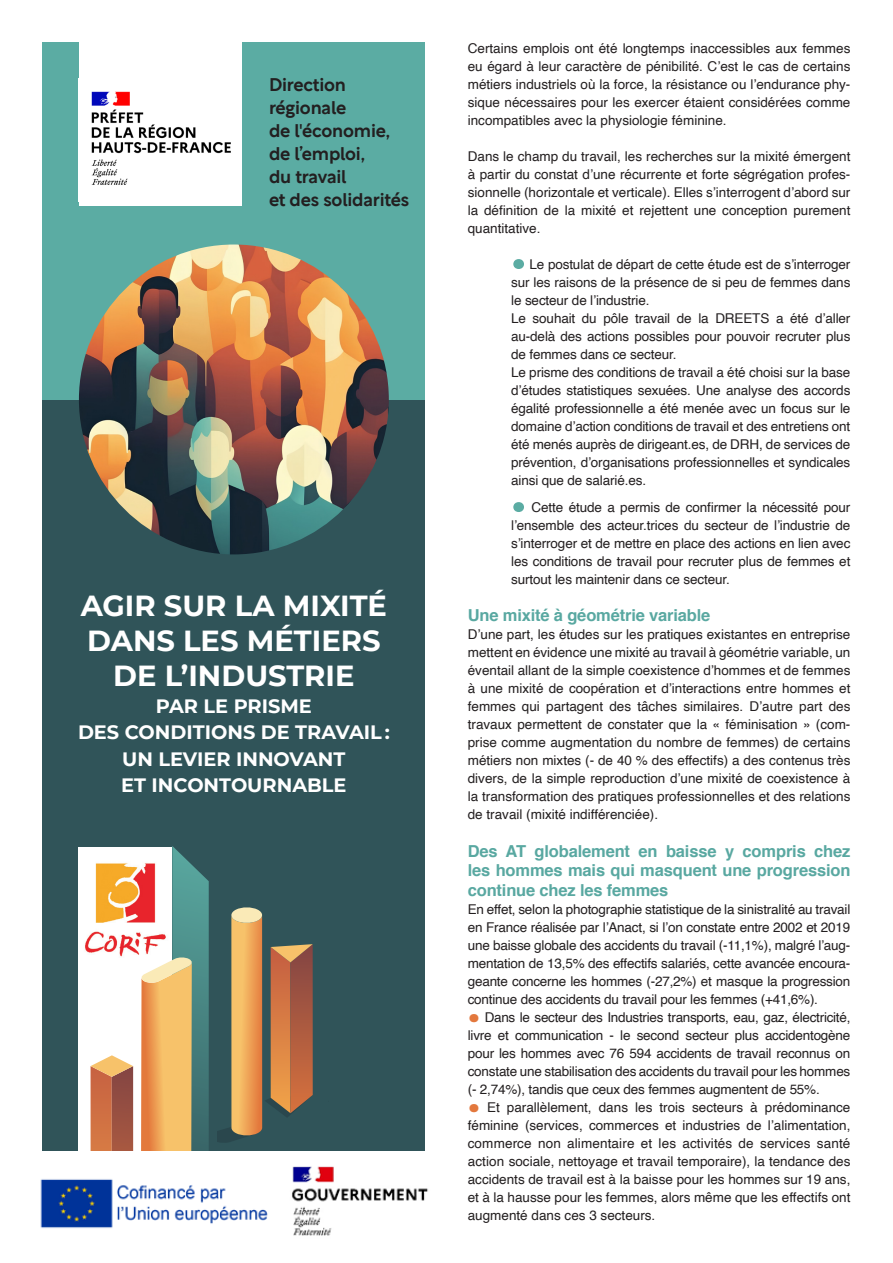
<style>
.page{position:relative;width:893px;height:1263px;background:#fff}
.page>*{position:absolute;margin:0;border:0;box-sizing:border-box;transform-origin:0 0}
.t1{font:54px "Intro";color:#5baca3}
.t2{font:45px "Intro";color:#e3783d}
.t3{font:700 28.95px/34.8px "Montserrat";color:#fff;text-align:center}
.t4{font:700 19.35px/26.5px "Montserrat";color:#fff}
.t5{font:500 17.85px/23.1px "Rotunda";letter-spacing:-.01em;color:#231f20}
.t6{font:700 16.5px/19.5px "Helvetica";letter-spacing:-.01em;color:#59a8a1;text-align:justify}
.t7{font:13.5px/18px "Helvetica";letter-spacing:-.01em;color:#231f20;text-align:justify}
</style>
<div class="page">
<div style="left:43px;top:43px;width:382px;height:1177px;background:#305459"></div>
<div style="left:43px;top:43px;width:382px;height:357px;background:#5baca3"></div>
<div style="left:79px;top:77px;width:163px;height:129px;background:#fff"></div>
<img style="left:91px;top:91px;width:140px;height:94px">
<div style="left:79px;top:15px;width:163px;height:62px;background:#fff"></div>
<img style="left:79px;top:244px;width:310px;height:310px;border-radius:155px">
<div style="left:79px;top:846px;width:93px;height:374px;background:#fff"></div>
<img style="left:85px;top:934px;width:6px;height:19px">
<svg style="left:91px;top:846px;width:118px;height:306px"></svg>
<svg style="left:217px;top:907px;width:96px;height:236px"></svg>
<img style="left:40px;top:1152px;width:388px;height:84px">
<p class="t5" style="left:269px;top:71px;width:79px">Direction régionale</p>
<p class="t5" style="left:269px;top:117px;width:123px">de l'économie, de l’emploi,</p>
<p class="t5" style="left:269px;top:164px;width:142px">du travail<br>et des solidarités</p>
<p class="t3" style="left:81px;top:587px;width:308px">AGIR SUR LA MIXITÉ</p>
<p class="t3" style="left:87px;top:622px;width:295px">DANS LES MÉTIERS<br>DE L’INDUSTRIE</p>
<p class="t4" style="left:156px;top:691px;width:158px">PAR LE PRISME</p>
<p class="t4" style="left:78px;top:718px;width:313px">DES CONDITIONS DE TRAVAIL :</p>
<p class="t4" style="left:121px;top:745px;width:227px">UN LEVIER INNOVANT<br>ET INCONTOURNABLE</p>
<p class="t7" style="left:468px;top:39px;width:384px">Certains emplois ont été longtemps inaccessibles aux femmes eu égard à leur caractère de pénibilité. C’est le cas de certains métiers industriels où la force, la résistance ou l’endurance phy&shy;sique nécessaires pour les exercer étaient considérées comme incompatibles avec la physiologie féminine.</p>
<p class="t7" style="left:468px;top:147px;width:384px">Dans le champ du travail, les recherches sur la mixité émergent à partir du constat d’une récurrente et forte ségrégation profes&shy;sionnelle (horizontale et verticale). Elles s’interrogent d’abord sur la définition de la mixité et rejettent une conception purement quantitative.</p>
<p class="t1" style="left:511px;top:217px;width:17px">.</p>
<p class="t7" style="left:511px;top:255px;width:341px;text-indent:18px">Le postulat de départ de cette étude est de s’interroger sur les raisons de la présence de si peu de femmes dans le secteur de l’industrie.</p>
<p class="t7" style="left:511px;top:309px;width:341px">Le souhait du pôle travail de la DREETS a été d’aller au-delà des actions possibles pour pouvoir recruter plus de femmes dans ce secteur.</p>
<p class="t7" style="left:511px;top:363px;width:341px">Le prisme des conditions de travail a été choisi sur la base d’études statistiques sexuées. Une analyse des accords égalité professionnelle a été menée avec un focus sur le domaine d’action conditions de travail et des entretiens ont été menés auprès de dirigeant.es, de DRH, de services de prévention, d’organisations professionnelles et syndicales ainsi que de salarié.es.</p>
<p class="t1" style="left:511px;top:460px;width:17px">.</p>
<p class="t7" style="left:511px;top:498px;width:341px;text-indent:20px">Cette étude a permis de confirmer la nécessité pour l’ensemble des acteur.trices du secteur de l’industrie de s’interroger et de mettre en place des actions en lien avec les conditions de travail pour recruter plus de femmes et surtout les maintenir dans ce secteur.</p>
<p class="t6" style="left:468px;top:606px;width:244px">Une mixité à géométrie variable</p>
<p class="t7" style="left:468px;top:626px;width:384px">D’une part, les études sur les pratiques existantes en entreprise mettent en évidence une mixité au travail à géométrie variable, un éventail allant de la simple coexistence d’hommes et de femmes à une mixité de coopération et d’interactions entre hommes et femmes qui partagent des tâches similaires. D’autre part des travaux permettent de constater que la « féminisation » (com&shy;prise comme augmentation du nombre de femmes) de certains métiers non mixtes (- de 40 % des effectifs) a des contenus très divers, de la simple reproduction d’une mixité de coexistence à la transformation des pratiques professionnelles et des relations de travail (mixité indifférenciée).</p>
<p class="t6" style="left:468px;top:841px;width:384px">Des AT globalement en baisse y compris chez les hommes mais qui masquent une progression continue chez les femmes</p>
<p class="t7" style="left:468px;top:900px;width:384px">En effet, selon la photographie statistique de la sinistralité au travail en France réalisée par l’Anact, si l’on constate entre 2002 et 2019 une baisse globale des accidents du travail (-11,1%), malgré l’aug&shy;mentation de 13,5% des effectifs salariés, cette avancée encoura&shy;geante concerne les hommes (-27,2%) et masque la progression continue des accidents du travail pour les femmes (+41,6%).</p>
<p class="t2" style="left:468px;top:979px;width:14px">.</p>
<p class="t7" style="left:468px;top:1008px;width:384px;text-indent:17px">Dans le secteur des Industries transports, eau, gaz, électricité, livre et communication - le second secteur plus accidentogène pour les hommes avec 76 594 accidents de travail reconnus on constate une stabilisation des accidents du travail pour les hommes (- 2,74%), tandis que ceux des femmes augmentent de 55%.</p>
<p class="t2" style="left:468px;top:1069px;width:14px">.</p>
<p class="t7" style="left:468px;top:1098px;width:384px;text-indent:19px">Et parallèlement, dans les trois secteurs à prédominance féminine (services, commerces et industries de l’alimentation, commerce non alimentaire et les activités de services santé action sociale, nettoyage et travail temporaire), la tendance des accidents de travail est à la baisse pour les hommes sur 19 ans, et à la hausse pour les femmes, alors même que les effectifs ont augmenté dans ces 3 secteurs.</p>
</div>
